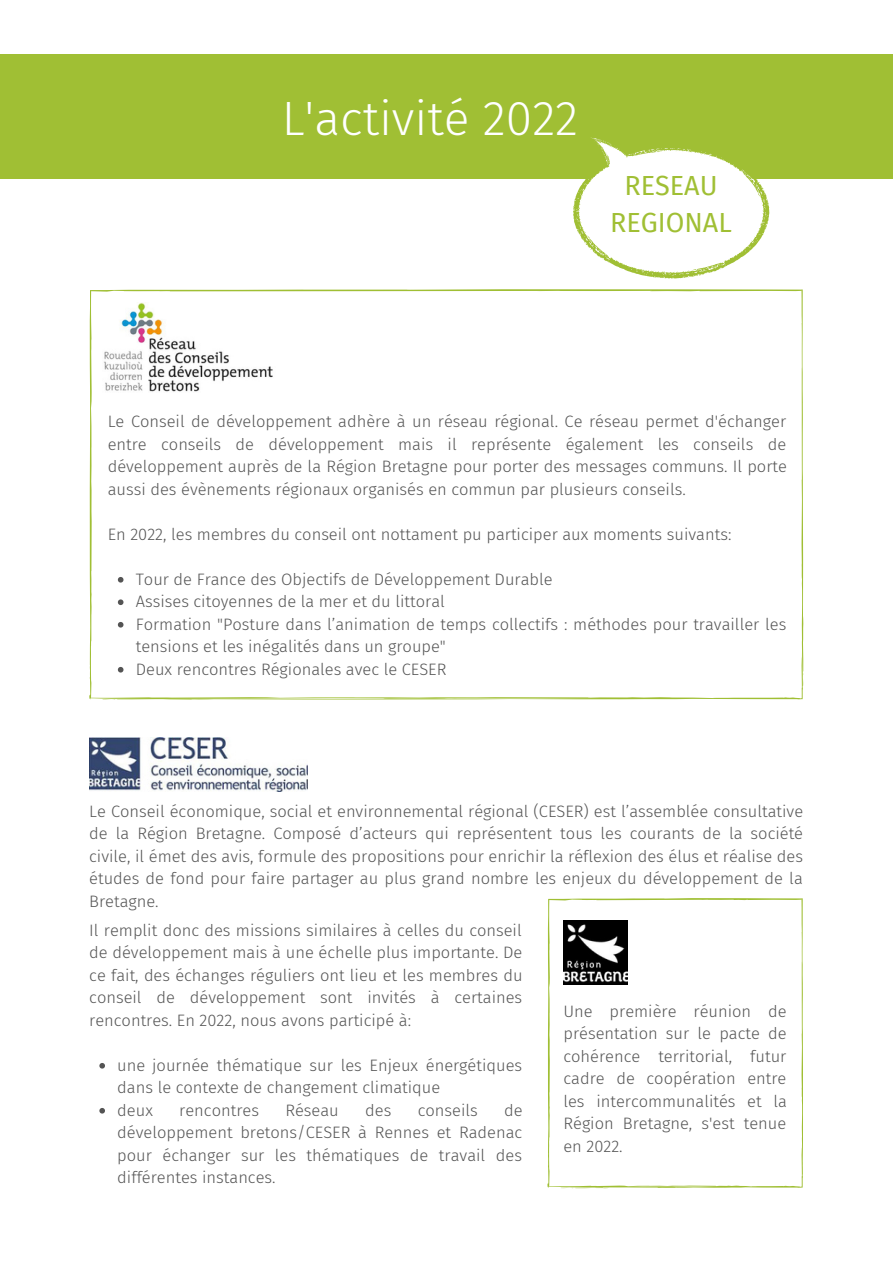
<style>
.page{position:relative;width:893px;height:1264px;background:#fff}
.page>*{position:absolute;margin:0;border:0;box-sizing:border-box;transform-origin:0 0}
.t1{font:300 48px "Fira Sans";color:#fff}
.t2{font:27px/37px "Fira Sans";color:#a0bf34;text-align:center}
.t3{font:300 16.5px/22.5px "Fira Sans";color:#545454;text-align:justify}
</style>
<div class="page">
<svg style="left:89px;top:289px;width:714px;height:411px"></svg>
<svg style="left:118px;top:577px;width:5px;height:5px"></svg>
<svg style="left:118px;top:599px;width:5px;height:6px"></svg>
<svg style="left:118px;top:622px;width:5px;height:5px"></svg>
<svg style="left:118px;top:667px;width:5px;height:5px"></svg>
<svg style="left:547px;top:898px;width:256px;height:290px"></svg>
<img style="left:89px;top:737px;width:218px;height:54px">
<img style="left:102px;top:302px;width:178px;height:90px">
<img style="left:563px;top:920px;width:64px;height:64px">
<div style="left:0;top:54px;width:892px;height:125px;background:#a0bf34"></div>
<svg style="left:573px;top:137px;width:196px;height:141px"></svg>
<svg style="left:99px;top:1063px;width:6px;height:5px"></svg>
<svg style="left:99px;top:1108px;width:6px;height:5px"></svg>
<p class="t1" style="left:282px;top:90px;width:298px">L'activité 2022</p>
<p class="t2" style="left:610px;top:167px;width:123px">RESEAU<br>REGIONAL</p>
<p class="t3" style="left:108px;top:410px;width:680px">Le Conseil de développement adhère à un réseau régional. Ce réseau permet d'échanger entre conseils de développement mais il représente également les conseils de développement auprès de la Région Bretagne pour porter des messages communs. Il porte aussi des évènements régionaux organisés en commun par plusieurs conseils.</p>
<p class="t3" style="left:108px;top:523px;width:625px">En 2022, les membres du conseil ont nottament pu participer aux moments suivants:</p>
<p class="t3" style="left:136px;top:568px;width:418px">Tour de France des Objectifs de Développement Durable</p>
<p class="t3" style="left:136px;top:590px;width:310px">Assises citoyennes de la mer et du littoral</p>
<p class="t3" style="left:136px;top:613px;width:652px">Formation "Posture dans l’animation de temps collectifs : méthodes pour travailler les tensions et les inégalités dans un groupe"</p>
<p class="t3" style="left:136px;top:658px;width:312px">Deux rencontres Régionales avec le CESER</p>
<p class="t3" style="left:89px;top:800px;width:715px">Le Conseil économique, social et environnemental régional (CESER) est l’assemblée consultative de la Région Bretagne. Composé d’acteurs qui représentent tous les courants de la société civile, il émet des avis, formule des propositions pour enrichir la réflexion des élus et réalise des études de fond pour faire partager au plus grand nombre les enjeux du développement de la Bretagne.</p>
<p class="t3" style="left:89px;top:919px;width:435px">Il remplit donc des missions similaires à celles du conseil de développement mais à une échelle plus importante. De ce fait, des échanges réguliers ont lieu et les membres du conseil de développement sont invités à certaines rencontres. En 2022, nous avons participé à:</p>
<p class="t3" style="left:117px;top:1054px;width:406px">une journée thématique sur les Enjeux énergétiques dans le contexte de changement climatique</p>
<p class="t3" style="left:117px;top:1098px;width:37px">deux</p>
<p class="t3" style="left:179px;top:1098px;width:81px">rencontres</p>
<p class="t3" style="left:285px;top:1098px;width:55px">Réseau</p>
<p class="t3" style="left:365px;top:1098px;width:28px">des</p>
<p class="t3" style="left:418px;top:1098px;width:62px">conseils</p>
<p class="t3" style="left:117px;top:1098px;width:407px;text-indent:387px">de développement bretons/CESER à Rennes et Radenac pour échanger sur les thématiques de travail des différentes instances.</p>
<p class="t3" style="left:563px;top:999px;width:225px">Une première réunion de présentation sur le pacte de cohérence territorial, futur cadre de coopération entre les intercommunalités et la Région Bretagne, s'est tenue en 2022.</p>
</div>
